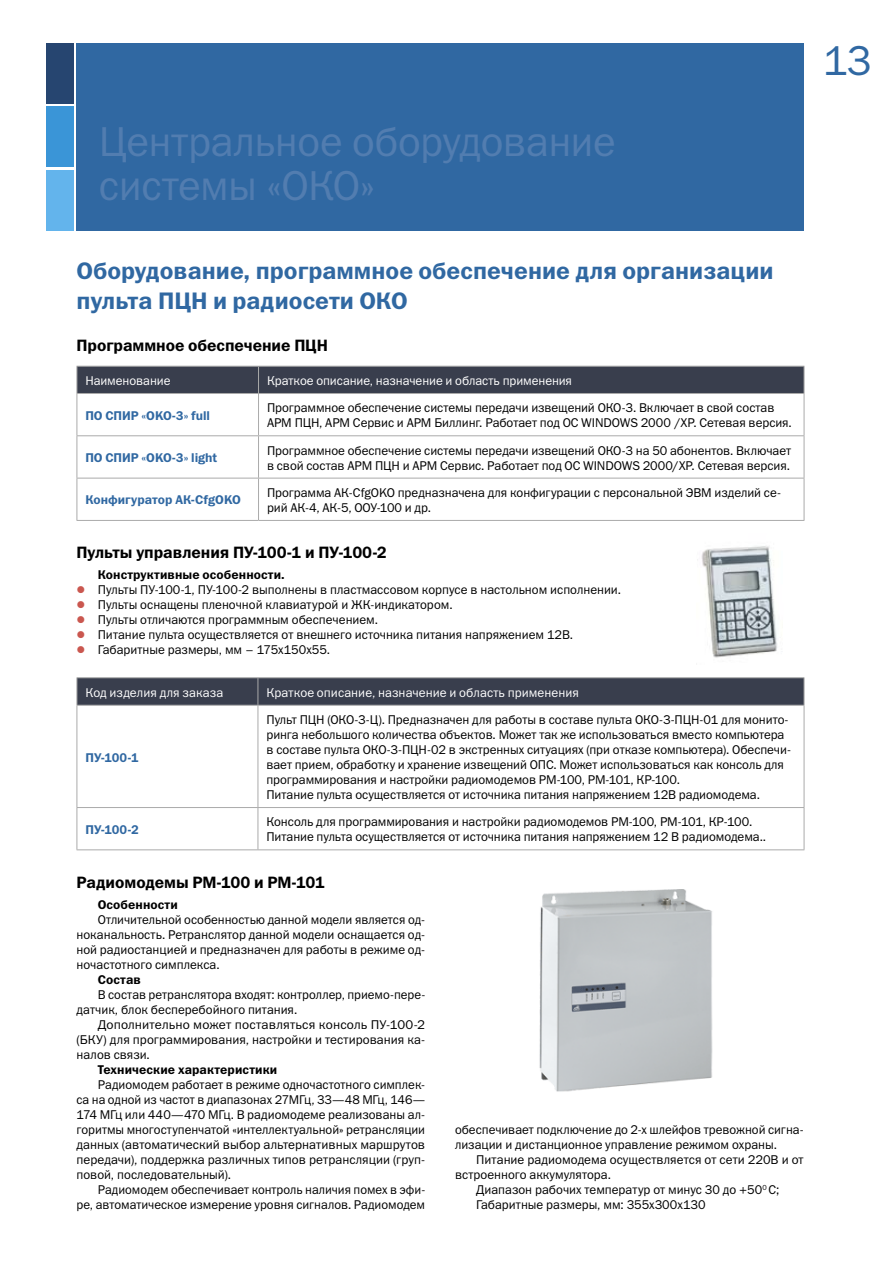
<style>
.page{position:relative;width:893px;height:1263px;background:#fff}
.page>*{position:absolute;margin:0;border:0;box-sizing:border-box;transform-origin:0 0}
.t1{font:42px/43.5px "Franklin Gothic Book C";letter-spacing:-.01em;color:#527db0}
.t2{font:42px "Franklin Gothic Book C";color:#3068a2}
.t3{font:24px/30px "Franklin Gothic Demi C";color:#3068a2}
.t4{font:16.5px "Franklin Gothic Demi C";letter-spacing:-.005em;color:#000}
.t5{font:12.75px/15px "Franklin Gothic Book C";letter-spacing:-.005em;color:#000}
.t6{font:12.75px "Franklin Gothic Book C";color:#fff}
.t7{font:12.75px "Franklin Gothic Demi C";color:#3068a2}
.t8{font:12.75px "Franklin Gothic Demi C";letter-spacing:.005em;color:#000}
</style>
<div class="page">
<div style="left:77px;top:43px;width:727px;height:187px;background:#3068a2"></div>
<hr style="left:77px;top:394px;width:1px;height:41px;background:#aaa">
<hr style="left:77px;top:435px;width:182px;height:1px;background:#aaa">
<hr style="left:77px;top:436px;width:1px;height:42px;background:#aaa">
<hr style="left:259px;top:435px;width:545px;height:1px;background:#aaa">
<hr style="left:77px;top:478px;width:182px;height:1px;background:#aaa">
<hr style="left:77px;top:478px;width:1px;height:42px;background:#aaa">
<hr style="left:258px;top:478px;width:1px;height:42px;background:#aaa">
<hr style="left:804px;top:478px;width:1px;height:42px;background:#aaa">
<hr style="left:77px;top:520px;width:182px;height:1px;background:#aaa">
<hr style="left:259px;top:520px;width:545px;height:1px;background:#aaa">
<div style="left:77px;top:366px;width:728px;height:27px;background:#393e4d"></div>
<hr style="left:77px;top:393px;width:182px;height:1px;background:#aaa">
<hr style="left:259px;top:393px;width:545px;height:1px;background:#aaa">
<hr style="left:258px;top:394px;width:1px;height:41px;background:#aaa">
<hr style="left:804px;top:394px;width:1px;height:41px;background:#aaa">
<hr style="left:258px;top:436px;width:1px;height:42px;background:#aaa">
<hr style="left:804px;top:436px;width:1px;height:42px;background:#aaa">
<hr style="left:259px;top:478px;width:545px;height:1px;background:#aaa">
<hr style="left:258px;top:808px;width:1px;height:41px;background:#aaa">
<hr style="left:258px;top:706px;width:1px;height:101px;background:#aaa">
<hr style="left:77px;top:808px;width:1px;height:41px;background:#aaa">
<hr style="left:804px;top:808px;width:1px;height:41px;background:#aaa">
<hr style="left:77px;top:849px;width:181px;height:1px;background:#aaa">
<hr style="left:258px;top:849px;width:546px;height:1px;background:#aaa">
<hr style="left:77px;top:677px;width:181px;height:1px;background:#aaa">
<hr style="left:258px;top:677px;width:546px;height:1px;background:#aaa">
<svg style="left:77px;top:678px;width:728px;height:27px;background:#3b404f"></svg>
<hr style="left:77px;top:705px;width:181px;height:1px;background:#aaa">
<hr style="left:77px;top:706px;width:1px;height:101px;background:#aaa">
<hr style="left:258px;top:705px;width:546px;height:1px;background:#aaa">
<hr style="left:804px;top:706px;width:1px;height:101px;background:#aaa">
<hr style="left:77px;top:807px;width:181px;height:1px;background:#aaa">
<hr style="left:258px;top:807px;width:546px;height:1px;background:#aaa">
<img style="left:539px;top:889px;width:174px;height:203px">
<img style="left:697px;top:546px;width:80px;height:112px">
<div style="left:46px;top:43px;width:28px;height:61px;background:#264570"></div>
<div style="left:46px;top:107px;width:28px;height:60px;background:#3a95d7"></div>
<div style="left:46px;top:170px;width:28px;height:60px;background:#63b4ec"></div>
<h1 class="t1" style="left:99px;top:120px;width:518px">Центральное оборудование системы «ОКО»</h1>
<h1 class="t2" style="left:823px;top:38px;width:50px">13</h1>
<h2 class="t3" style="left:77px;top:255px;width:699px">Оборудование, программное обеспечение для организации пульта ПЦН и радиосети ОКО</h2>
<p class="t4" style="left:77px;top:336px;width:253px">Программное обеспечение ПЦН</p>
<p class="t6" style="left:85px;top:373px;width:86px">Наименование</p>
<p class="t6" style="left:267px;top:373px;width:307px">Краткое описание, назначение и область применения</p>
<p class="t7" style="left:85px;top:408px;width:126px">ПО СПИР «OKO-3» full</p>
<p class="t5" style="left:267px;top:400px;width:526px">Программное обеспечение системы передачи извещений ОКО-3. Включает в свой состав<br>АРМ ПЦН, АРМ Сервис и АРМ Биллинг. Работает под ОС WINDOWS 2000 /XP. Сетевая версия.</p>
<p class="t7" style="left:85px;top:451px;width:133px">ПО СПИР «OKO-3» light</p>
<p class="t5" style="left:267px;top:443px;width:526px">Программное обеспечение системы передачи извещений ОКО-3 на 50 абонентов. Включает в свой состав АРМ ПЦН и АРМ Сервис. Работает под ОС WINDOWS 2000/XP. Сетевая версия.</p>
<p class="t7" style="left:85px;top:493px;width:157px">Конфигуратор АК-СfgOKO</p>
<p class="t5" style="left:267px;top:485px;width:515px">Программа АК-СfgOKO предназначена для конфигурации с персональной ЭВМ изделий се&shy;рий АК-4, АК-5, ООУ-100 и др.</p>
<p class="t4" style="left:77px;top:543px;width:312px">Пульты управления ПУ-100-1 и ПУ-100-2</p>
<p class="t8" style="left:98px;top:567px;width:188px">Конструктивные особенности.</p>
<p class="t5" style="left:98px;top:582px;width:525px">Пульты ПУ-100-1, ПУ-100-2 выполнены в пластмассовом корпусе в настольном исполнении.<br>Пульты оснащены пленочной клавиатурой и ЖК-индикатором.<br>Пульты отличаются программным обеспечением.<br>Питание пульта осуществляется от внешнего источника питания напряжением 12В.<br>Габаритные размеры, мм – 175х150х55.</p>
<p class="t6" style="left:85px;top:685px;width:139px">Код изделия для заказа</p>
<p class="t6" style="left:266px;top:685px;width:314px">Краткое описание, назначение и область применения</p>
<p class="t7" style="left:85px;top:750px;width:55px">ПУ-100-1</p>
<p class="t5" style="left:266px;top:712px;width:526px">Пульт ПЦН (ОКО-3-Ц). Предназначен для работы в составе пульта ОКО-3-ПЦН-01 для монито&shy;ринга небольшого количества объектов. Может так же использоваться вместо компьютера в составе пульта ОКО-3-ПЦН-02 в экстренных ситуациях (при отказе компьютера). Обеспечи&shy;вает прием, обработку и хранение извещений ОПС. Может использоваться как консоль для программирования и настройки радиомодемов РМ-100, РМ-101, КР-100.<br>Питание пульта осуществляется от источника питания напряжением 12В радиомодема.</p>
<p class="t7" style="left:85px;top:822px;width:55px">ПУ-100-2</p>
<p class="t5" style="left:266px;top:814px;width:501px">Консоль для программирования и настройки радиомодемов РМ-100, РМ-101, КР-100.<br>Питание пульта осуществляется от источника питания напряжением 12 В радиомодема..</p>
<p class="t4" style="left:77px;top:873px;width:250px">Радиомодемы РМ-100 и РМ-101</p>
<p class="t8" style="left:98px;top:897px;width:82px">Особенности</p>
<p class="t5" style="left:77px;top:912px;width:350px;text-align:justify;text-indent:21px">Отличительной особенностью данной модели является од&shy;ноканальность. Ретранслятор данной модели оснащается од&shy;ной радиостанцией и предназначен для работы в режиме од&shy;ночастотного симплекса.</p>
<p class="t8" style="left:98px;top:972px;width:45px">Состав</p>
<p class="t5" style="left:77px;top:987px;width:350px;text-indent:21px">В состав ретранслятора входят: контроллер, приемо-пере&shy;датчик, блок бесперебойного питания.</p>
<p class="t5" style="left:77px;top:1017px;width:350px;text-align:justify;text-indent:21px">Дополнительно может поставляться консоль ПУ-100-2 (БКУ) для программирования, настройки и тестирования ка&shy;налов связи.</p>
<p class="t8" style="left:98px;top:1062px;width:181px">Технические характеристики</p>
<p class="t5" style="left:77px;top:1077px;width:350px;text-align:justify;text-indent:21px">Радиомодем работает в режиме одночастотного симплек&shy;са на одной из частот в диапазонах 27МГц, 33—48 МГц, 146— 174 МГц или 440—470 МГц. В радиомодеме реализованы ал&shy;горитмы многоступенчатой «интеллектуальной» ретрансляции данных (автоматический выбор альтернативных маршрутов передачи), поддержка различных типов ретрансляции (груп&shy;повой, последовательный).</p>
<p class="t5" style="left:77px;top:1182px;width:350px;text-align:right">Радиомодем обеспечивает контроль наличия помех в эфи-<br>ре, автоматическое измерение уровня сигналов. Радиомодем</p>
<p class="t5" style="left:455px;top:1122px;width:350px">обеспечивает подключение до 2-х шлейфов тревожной сигна&shy;лизации и дистанционное управление режимом охраны.</p>
<p class="t5" style="left:476px;top:1152px;width:329px">Питание радиомодема осуществляется от сети 220В и от</p>
<p class="t5" style="left:455px;top:1167px;width:158px">встроенного аккумулятора.</p>
<p class="t5" style="left:476px;top:1182px;width:305px">Диапазон рабочих температур от минус 30 до +50<sup>0</sup> С;</p>
<p class="t5" style="left:476px;top:1197px;width:231px">Габаритные размеры, мм: 355х300х130</p>
</div>
